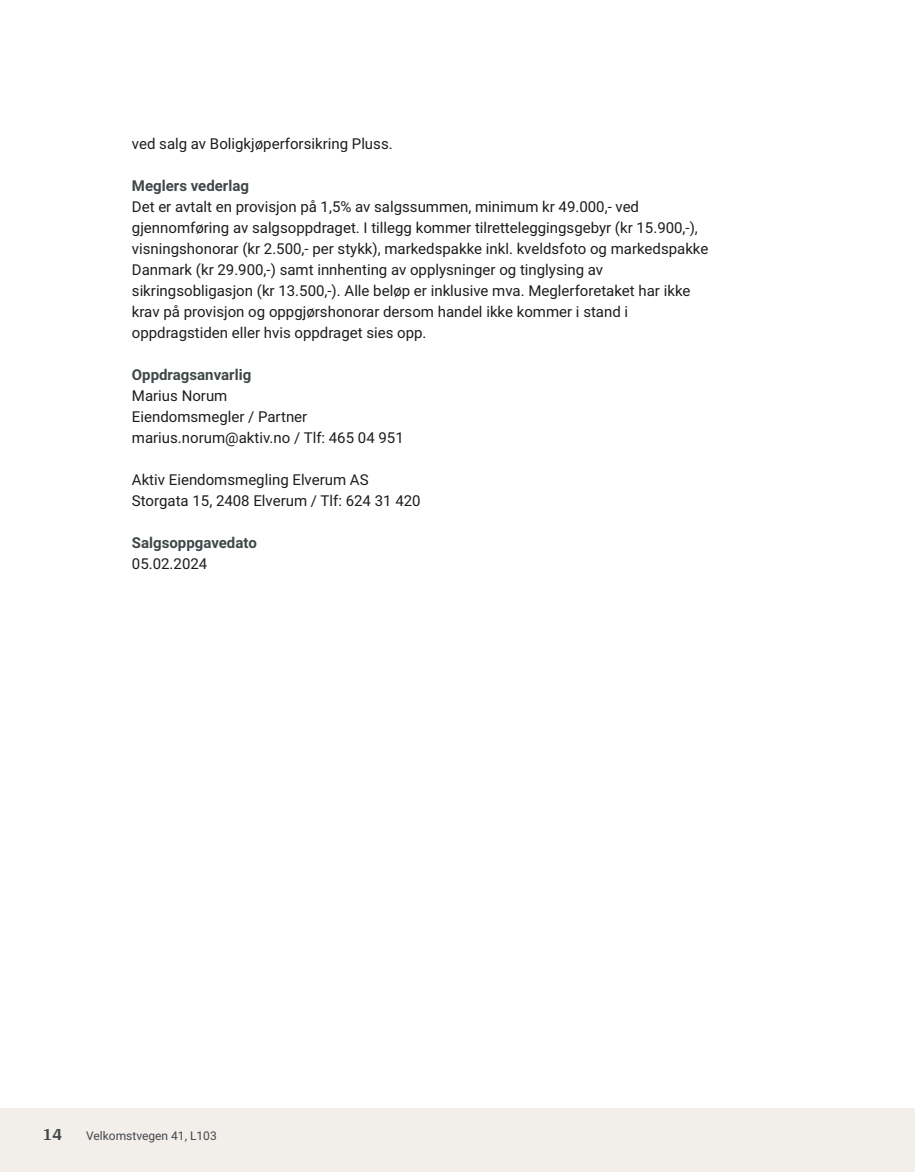
<style>
.page{position:relative;width:915px;height:1172px;background:#fff}
.page>*{position:absolute;margin:0;border:0;box-sizing:border-box;transform-origin:0 0}
.t1{font:700 18px "Arya";color:#414749}
.t2{font:15px/21px "Roboto";color:#1d1d1b}
.t3{font:700 15px "Roboto";color:#414749}
.t4{font:12px "Roboto";color:#414749}
</style>
<div class="page">
<div style="left:0;top:1108px;width:914px;height:64px;background:#f2eeea"></div>
<p class="t2" style="left:132px;top:132px;width:262px">ved salg av Boligkjøperforsikring Pluss.</p>
<p class="t3" style="left:132px;top:175px;width:119px">Meglers vederlag</p>
<p class="t2" style="left:132px;top:195px;width:577px">Det er avtalt en provisjon på 1,5% av salgssummen, minimum kr 49.000,‑ ved gjennomføring av salgsoppdraget. I tillegg kommer tilretteleggingsgebyr (kr 15.900,‑), visningshonorar (kr 2.500,‑ per stykk), markedspakke inkl. kveldsfoto og markedspakke Danmark (kr 29.900,‑) samt innhenting av opplysninger og tinglysing av sikringsobligasjon (kr 13.500,‑). Alle beløp er inklusive mva. Meglerforetaket har ikke krav på provisjon og oppgjørshonorar dersom handel ikke kommer i stand i oppdragstiden eller hvis oppdraget sies opp.</p>
<p class="t3" style="left:132px;top:364px;width:121px">Oppdragsanvarlig</p>
<p class="t2" style="left:132px;top:384px;width:273px">Marius Norum<br>Eiendomsmegler / Partner marius.norum@aktiv.no / Tlf: 465 04 951</p>
<p class="t2" style="left:132px;top:468px;width:290px">Aktiv Eiendomsmegling Elverum AS<br>Storgata 15, 2408 Elverum / Tlf: 624 31 420</p>
<p class="t3" style="left:132px;top:532px;width:126px">Salgsoppgavedato</p>
<p class="t2" style="left:132px;top:552px;width:77px">05.02.2024</p>
<p class="t1" style="left:43px;top:1123px;width:21px">14</p>
<p class="t4" style="left:86px;top:1127px;width:132px">Velkomstvegen 41, L103</p>
</div>
